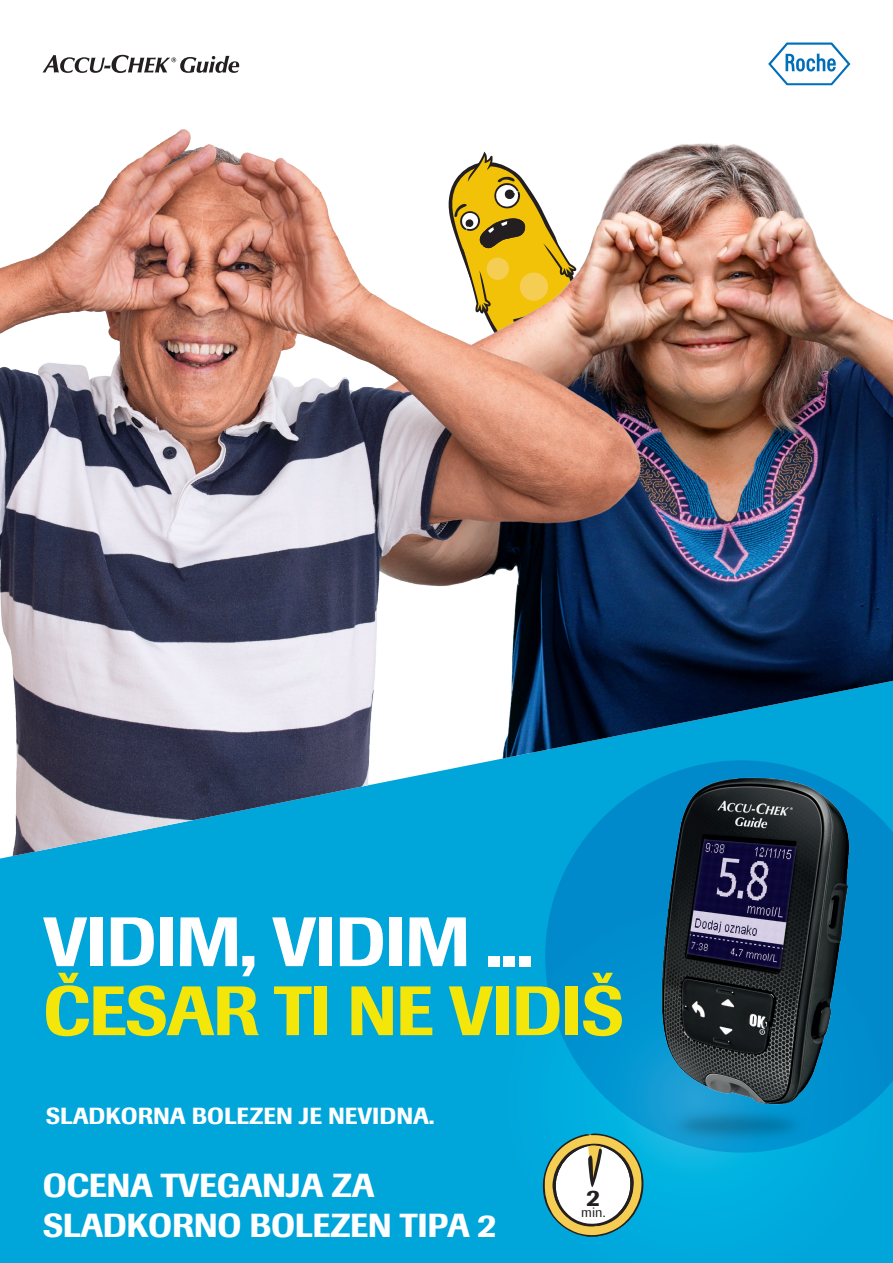
<style>
.page{position:relative;width:893px;height:1263px;background:#fff}
.page>*{position:absolute;margin:0;border:0;box-sizing:border-box;transform-origin:0 0}
.t1{font:500 69px "Imago Pro";letter-spacing:-.02em;color:#fff}
.t2{font:500 69px "Imago Pro";letter-spacing:-.02em;color:#f5e609}
.t3{font:500 33px/39.6px "Imago Pro";letter-spacing:-.01em;color:#fff}
.t4{font:500 23.4px "Imago Pro";color:#231f20}
.t5{font:500 23.1px "Imago Pro";color:#fff}
.t6{font:13.65px "Imago Pro";color:#231f20}
</style>
<div class="page">
<div style="left:0;top:580px;width:893px;height:683px;background:#00a5da"></div>
<svg style="left:545px;top:858px;width:348px;height:294px;fill:#008fce"></svg>
<img style="left:0;top:129px;width:893px;height:729px">
<svg style="left:768px;top:43px;width:82px;height:42px"></svg>
<svg style="left:43px;top:55px;width:196px;height:18px"></svg>
<img style="left:634px;top:758px;width:234px;height:371px">
<img style="left:656px;top:1081px;width:169px;height:76px">
<svg style="left:542px;top:1131px;width:106px;height:106px"></svg>
<p class="t1" style="left:43px;top:897px;width:492px">VIDIM, VIDIM ...</p>
<p class="t2" style="left:43px;top:966px;width:583px">ČESAR TI NE VIDIŠ</p>
<p class="t5" style="left:46px;top:1101px;width:390px">SLADKORNA BOLEZEN JE NEVIDNA.</p>
<p class="t3" style="left:43px;top:1165px;width:456px">OCENA TVEGANJA ZA<br>SLADKORNO BOLEZEN TIPA 2</p>
<p class="t4" style="left:587px;top:1182px;width:15px">2</p>
<p class="t6" style="left:581px;top:1204px;width:26px">min.</p>
</div>
